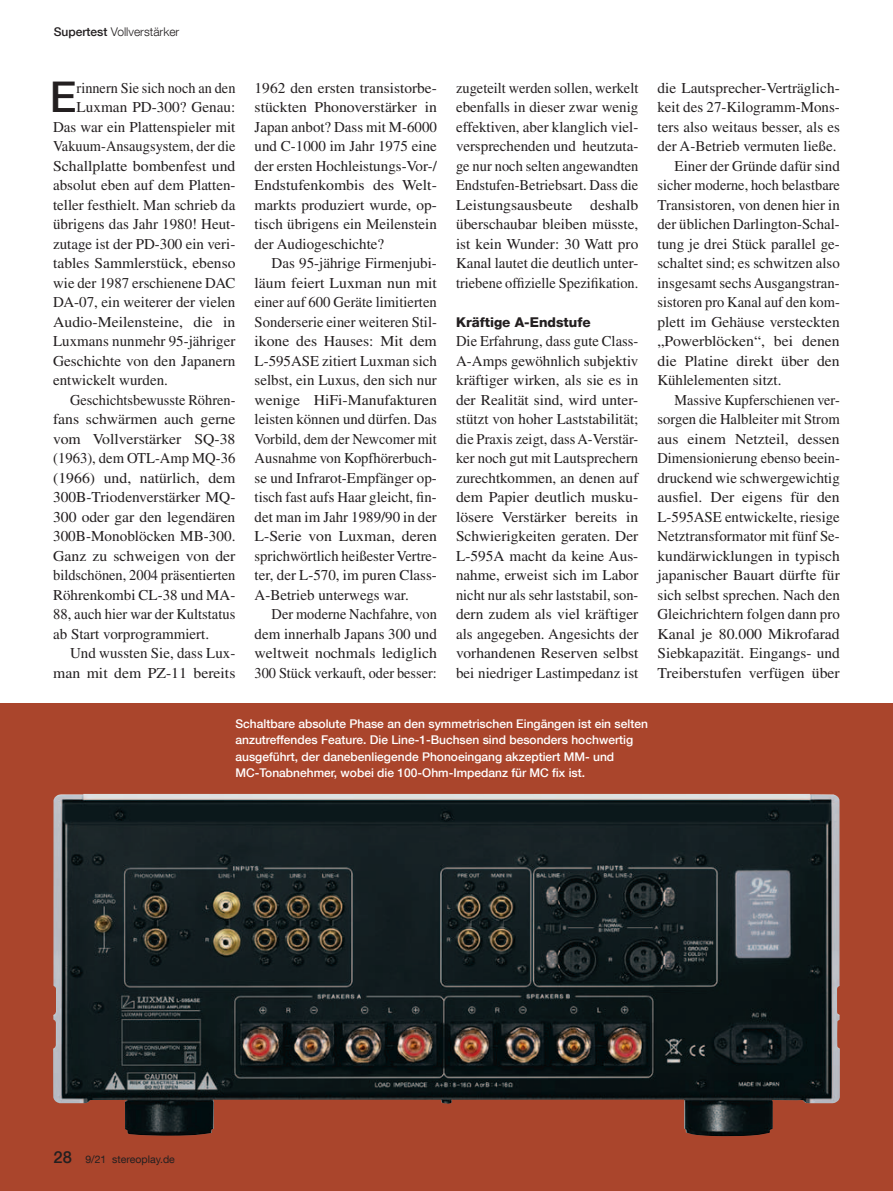
<style>
.page{position:relative;width:893px;height:1191px;background:#fff}
.page>*{position:absolute;margin:0;border:0;box-sizing:border-box;transform-origin:0 0}
._005_Body_Initial{font:500 42.3px "Helvetica Neue LT Com";color:#231f20}
._006_Body_4mm{font:15px/19.5px "Times LT Std";color:#231f20;text-align:justify}
._006_Body_4mm-2{font:15px/19.5px "Times LT Std";color:#231f20;text-align:justify;scale:.96 1}
._007a_Body_0mm{font:15px/19.5px "Times LT Std";color:#231f20;text-align:justify}
._006_Body_4mm-3{font:15px/19.5px "Times LT Std";color:#231f20;text-align:justify;scale:.95 1}
._005_Body_Initial-2{font:15px "Times LT Std";color:#231f20}
._005_Body_Initial-3{font:15px "Times LT Std";color:#231f20;scale:1.05 1}
._005_Body_Initial-4{font:15px "Times LT Std";color:#231f20;scale:.96 1}
._005_Body_Initial-5{font:15px "Times LT Std";color:#231f20;scale:1.04 1}
._005_Body_Initial-6{font:15px "Times LT Std";color:#231f20;scale:.95 1}
._007_Zwiti{font:800 13.5px "Helvetica Neue LT Com";color:#231f20}
._010_Bu{font:500 12px/16.5px "Helvetica Neue LT Com";color:#fff}
.t1{font:300 12px "Helvetica Neue LT Com";color:#231f20}
.t2{font:10.5px "Helvetica Neue LT Com";color:#231f20}
.s1{font-weight:500}
.s2{font-weight:500;font-size:16.5px}
</style>
<div class="page">
<div style="left:0;top:704px;width:893px;height:487px;background:#aa452c"></div>
<img style="left:53px;top:794px;width:787px;height:342px">
<p class="t1" style="left:54px;top:24px;width:127px"><span class="s1">Supertest</span> Vollverstärker</p>
<p class="_005_Body_Initial" style="left:50px;top:72px;width:28px">E</p>
<p class="_005_Body_Initial-6" style="left:77px;top:79px;width:169px">rinnern Sie sich noch an den</p>
<p class="_005_Body_Initial-2" style="left:77px;top:99px;width:160px">Luxman PD-300? Genau:</p>
<p class="_005_Body_Initial-2" style="left:53px;top:118px;width:184px">Das war ein Plattenspieler mit</p>
<p class="_005_Body_Initial-4" style="left:53px;top:138px;width:191px">Vakuum-Ansaugsystem, der die</p>
<p class="_005_Body_Initial-3" style="left:53px;top:157px;width:175px">Schallplatte bombenfest und</p>
<p class="_005_Body_Initial-2" style="left:53px;top:177px;width:184px">absolut eben auf dem Platten-</p>
<p class="_005_Body_Initial-2" style="left:53px;top:196px;width:184px">teller festhielt. Man schrieb da</p>
<p class="_005_Body_Initial-2" style="left:53px;top:216px;width:184px">übrigens das Jahr 1980! Heut-</p>
<p class="_005_Body_Initial-2" style="left:53px;top:235px;width:184px">zutage ist der PD-300 ein veri-</p>
<p class="_005_Body_Initial-5" style="left:53px;top:255px;width:177px">tables Sammlerstück, ebenso</p>
<p class="_005_Body_Initial-2" style="left:53px;top:274px;width:184px">wie der 1987 erschienene DAC</p>
<p class="_005_Body_Initial-2" style="left:53px;top:294px;width:184px">DA-07, ein weiterer der vielen</p>
<p class="_005_Body_Initial-3" style="left:53px;top:313px;width:175px">Audio-Meilensteine, die in</p>
<p class="_005_Body_Initial-2" style="left:53px;top:333px;width:184px">Luxmans nunmehr 95-jähriger</p>
<p class="_005_Body_Initial-2" style="left:53px;top:352px;width:184px">Geschichte von den Japanern</p>
<p class="_005_Body_Initial-2" style="left:53px;top:372px;width:116px">entwickelt wurden.</p>
<p class="_006_Body_4mm-2" style="left:53px;top:390px;width:191px;text-indent:17px">Geschichtsbewusste Röhren&shy;fans schwärmen auch gerne vom Vollverstärker SQ-38 (1963), dem OTL-Amp MQ-36 (1966) und, natürlich, dem 300B-Triodenverstärker MQ-300 oder gar den legendären 300B-Monoblöcken MB-300.<br>Ganz zu schweigen von der bildschönen, 2004 präsentierten Röhrenkombi CL-38 und MA-88, auch hier war der Kultstatus ab Start vorprogrammiert.</p>
<p class="_006_Body_4mm" style="left:53px;top:643px;width:184px;text-align:right">Und wussten Sie, dass Lux&shy;man mit dem PZ-11 bereits</p>
<p class="_006_Body_4mm" style="left:255px;top:78px;width:184px">1962 den ersten transistorbe&shy;stückten Phonoverstärker in Japan anbot? Dass mit M-6000 und C-1000 im Jahr 1975 eine der ersten Hochleistungs-Vor-/ Endstufenkombis des Welt&shy;markts produziert wurde, op&shy;tisch übrigens ein Meilenstein der Audiogeschichte?</p>
<p class="_006_Body_4mm" style="left:255px;top:253px;width:184px;text-indent:17px">Das 95-jährige Firmenjubi&shy;läum feiert Luxman nun mit einer auf 600 Geräte limitierten Sonderserie einer weiteren Stil&shy;ikone des Hauses: Mit dem L-595ASE zitiert Luxman sich selbst, ein Luxus, den sich nur wenige HiFi-Manufakturen leisten können und dürfen. Das Vorbild, dem der Newcomer mit Ausnahme von Kopfhörerbuch&shy;se und Infrarot-Empfänger op&shy;tisch fast aufs Haar gleicht, fin&shy;det man im Jahr 1989/90 in der L-Serie von Luxman, deren sprichwörtlich heißester Vertre&shy;ter, der L-570, im puren Class-A-Betrieb unterwegs war.</p>
<p class="_006_Body_4mm-2" style="left:255px;top:604px;width:191px;text-indent:17px">Der moderne Nachfahre, von dem innerhalb Japans 300 und weltweit nochmals lediglich 300 Stück verkauft, oder besser:</p>
<p class="_006_Body_4mm-2" style="left:456px;top:78px;width:191px">zugeteilt werden sollen, werkelt ebenfalls in dieser zwar wenig effektiven, aber klanglich viel&shy;versprechenden und heutzuta&shy;ge nur noch selten angewandten Endstufen-Betriebsart. Dass die Leistungsausbeute deshalb überschaubar bleiben müsste, ist kein Wunder: 30 Watt pro Kanal lautet die deutlich unter&shy;triebene offizielle Spezifikation.</p>
<p class="_007_Zwiti" style="left:456px;top:314px;width:136px">Kräftige A-Endstufe</p>
<p class="_007a_Body_0mm" style="left:456px;top:331px;width:184px">Die Erfahrung, dass gute Class-A-Amps gewöhnlich subjektiv kräftiger wirken, als sie es in der Realität sind, wird unter&shy;stützt von hoher Laststabilität; die Praxis zeigt, dass A-Verstär&shy;ker noch gut mit Lautsprechern zurechtkommen, an denen auf dem Papier deutlich musku&shy;lösere Verstärker bereits in Schwierigkeiten geraten. Der L-595A macht da keine Aus&shy;nahme, erweist sich im Labor nicht nur als sehr laststabil, son&shy;dern zudem als viel kräftiger als angegeben. Angesichts der vorhandenen Reserven selbst bei niedriger Lastimpedanz ist</p>
<p class="_007a_Body_0mm" style="left:657px;top:78px;width:184px">die Lautsprecher-Verträglich&shy;keit des 27-Kilogramm-Mons&shy;ters also weitaus besser, als es der A-Betrieb vermuten ließe.</p>
<p class="_006_Body_4mm" style="left:657px;top:156px;width:184px;text-indent:17px">Einer der Gründe dafür sind sicher moderne, hoch belastbare Transistoren, von denen hier in der üblichen Darlington-Schal&shy;tung je drei Stück parallel ge&shy;schaltet sind; es schwitzen also insgesamt sechs Ausgangstran&shy;sistoren pro Kanal auf den kom&shy;plett im Gehäuse versteckten „Powerblöcken“, bei denen die Platine direkt über den Kühlelementen sitzt.</p>
<p class="_006_Body_4mm-3" style="left:657px;top:390px;width:193px;text-indent:17px">Massive Kupferschienen ver&shy;sorgen die Halbleiter mit Strom aus einem Netzteil, dessen Dimensionierung ebenso beein&shy;druckend wie schwergewichtig ausfiel. Der eigens für den L-595ASE entwickelte, riesige Netztransformator mit fünf Se&shy;kundärwicklungen in typisch japanischer Bauart dürfte für sich selbst sprechen. Nach den Gleichrichtern folgen dann pro Kanal je 80.000 Mikrofarad Siebkapazität. Eingangs- und Treiberstufen verfügen über</p>
<p class="_010_Bu" style="left:235px;top:715px;width:414px">Schaltbare absolute Phase an den symmetrischen Eingängen ist ein selten anzutreffendes Feature. Die Line-1-Buchsen sind besonders hochwertig ausgeführt, der danebenliegende Phonoeingang akzeptiert MM- und MC-Tonabnehmer, wobei die 100-Ohm-Impedanz für MC fix ist.</p>
<p class="t2" style="left:54px;top:1152px;width:123px"><span class="s2">28</span> 9/21 stereoplay.de</p>
</div>
